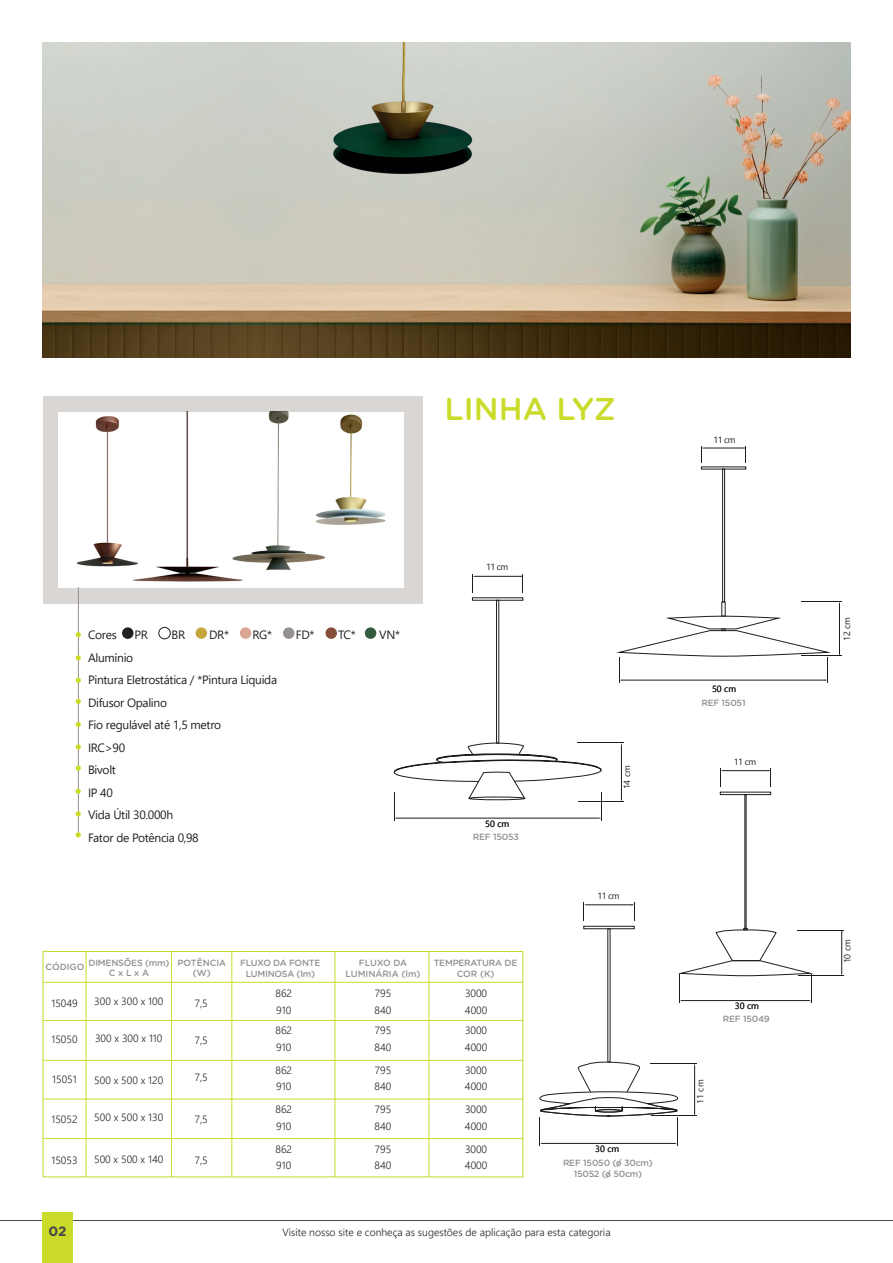
<style>
.page{position:relative;width:893px;height:1263px;background:#fff}
.page>*{position:absolute;margin:0;border:0;box-sizing:border-box;transform-origin:0 0}
.t1{font:500 31.5px "Gotham Rounded";color:#cadb2a}
.t2{font:700 13.5px "Gotham Rounded";color:#444747}
.t3{font:12px "Segoe UI";letter-spacing:-.025em;color:#231f20}
.t4{font:300 10.5px "Segoe UI";color:#231f20}
.t5{font:500 9px/10.8px "Gotham Rounded";letter-spacing:-.025em;color:#969190;text-align:center}
.t6{font:9px "Segoe UI Historic";color:#1d1e1c}
.t7{font:500 9px/10.8px "Gotham Rounded";color:#969190;text-align:center}
</style>
<div class="page">
<div style="left:43px;top:396px;width:380px;height:207px;background:#dad6d4"></div>
<div style="left:59px;top:412px;width:345px;height:175px;background:#fff"></div>
<hr style="left:78px;top:587px;width:1px;height:249px;background:#969190">
<svg style="left:76px;top:632px;width:5px;height:5px"></svg>
<svg style="left:76px;top:699px;width:5px;height:5px"></svg>
<svg style="left:76px;top:655px;width:5px;height:5px"></svg>
<svg style="left:76px;top:678px;width:5px;height:5px"></svg>
<div style="left:122px;top:627px;width:12px;height:12px;background:#231f20;border-radius:50%"></div>
<div style="left:43px;top:951px;width:480px;height:226px;border:1px solid #c4d82d"></div>
<hr style="left:43px;top:982px;width:480px;height:1px;background:#cadb2a">
<hr style="left:43px;top:1060px;width:480px;height:1px;background:#cadb2a">
<hr style="left:43px;top:1020px;width:481px;height:1px;background:#cadb2a">
<hr style="left:43px;top:1099px;width:480px;height:1px;background:#cadb2a">
<hr style="left:43px;top:1138px;width:481px;height:1px;background:#cadb2a">
<hr style="left:171px;top:952px;width:1px;height:225px;background:#cadb2a">
<hr style="left:231px;top:952px;width:1px;height:225px;background:#cadb2a">
<hr style="left:335px;top:952px;width:1px;height:225px;background:#cadb2a">
<hr style="left:429px;top:952px;width:1px;height:225px;background:#cadb2a">
<hr style="left:86px;top:951px;width:1px;height:226px;background:#cadb2a">
<div style="left:159px;top:627px;width:11px;height:12px;border:1px solid #231f20;border-radius:50%"></div>
<svg style="left:76px;top:765px;width:5px;height:6px"></svg>
<svg style="left:76px;top:722px;width:5px;height:5px"></svg>
<svg style="left:76px;top:744px;width:5px;height:6px"></svg>
<svg style="left:76px;top:832px;width:5px;height:5px"></svg>
<svg style="left:76px;top:789px;width:5px;height:5px"></svg>
<svg style="left:76px;top:811px;width:5px;height:5px"></svg>
<div style="left:196px;top:627px;width:11px;height:12px;background:#c6a53b;border-radius:50%"></div>
<div style="left:240px;top:627px;width:11px;height:12px;background:#d8a592;border-radius:50%"></div>
<div style="left:283px;top:627px;width:11px;height:12px;background:#969190;border-radius:50%"></div>
<div style="left:325px;top:627px;width:12px;height:12px;background:#864d39;border-radius:50%"></div>
<div style="left:365px;top:627px;width:11px;height:12px;background:#345c3f;border-radius:50%"></div>
<img style="left:297px;top:550px;width:48px;height:38px">
<img style="left:315px;top:414px;width:71px;height:111px">
<img style="left:89px;top:412px;width:208px;height:192px">
<hr style="left:0;top:1220px;width:893px;height:1px;background:#4d4747">
<div style="left:43px;top:1212px;width:30px;height:51px;background:#cadb2a"></div>
<div style="left:584px;top:926px;width:50px;height:3px;border:1px solid #1d1d1b"></div>
<hr style="left:586px;top:904px;width:47px;height:1px;background:#1d1e1c">
<svg style="left:631px;top:902px;width:4px;height:19px"></svg>
<hr style="left:694px;top:1066px;width:1px;height:48px;background:#1d1e1c">
<hr style="left:651px;top:1063px;width:46px;height:1px;background:#1d1e1c">
<hr style="left:651px;top:1116px;width:46px;height:1px;background:#1d1e1c">
<svg style="left:539px;top:1061px;width:141px;height:85px"></svg>
<hr style="left:841px;top:931px;width:1px;height:43px;background:#1d1e1c">
<hr style="left:798px;top:930px;width:46px;height:1px;background:#1d1e1c">
<hr style="left:798px;top:975px;width:46px;height:1px;background:#1d1e1c">
<svg style="left:679px;top:928px;width:133px;height:75px"></svg>
<div style="left:720px;top:792px;width:51px;height:3px;border:1px solid #1d1d1b"></div>
<hr style="left:723px;top:770px;width:46px;height:1px;background:#1d1e1c">
<svg style="left:720px;top:768px;width:3px;height:19px"></svg>
<svg style="left:768px;top:768px;width:3px;height:19px"></svg>
<div style="left:722px;top:469px;width:3px;height:133px;border:1px solid #1d1d1b"></div>
<hr style="left:703px;top:448px;width:42px;height:1px;background:#1d1e1c">
<svg style="left:701px;top:446px;width:3px;height:16px"></svg>
<svg style="left:743px;top:446px;width:3px;height:16px"></svg>
<hr style="left:839px;top:603px;width:1px;height:51px;background:#1d1e1c">
<hr style="left:801px;top:601px;width:40px;height:1px;background:#1d1e1c">
<hr style="left:801px;top:656px;width:40px;height:1px;background:#1d1e1c">
<svg style="left:619px;top:601px;width:209px;height:81px"></svg>
<div style="left:496px;top:600px;width:3px;height:143px;border:1px solid #1d1d1b"></div>
<hr style="left:475px;top:576px;width:46px;height:1px;background:#1d1e1c">
<svg style="left:472px;top:574px;width:3px;height:19px"></svg>
<svg style="left:520px;top:574px;width:3px;height:19px"></svg>
<hr style="left:621px;top:745px;width:1px;height:55px;background:#1d1e1c">
<hr style="left:577px;top:742px;width:47px;height:1px;background:#1d1e1c">
<hr style="left:578px;top:801px;width:46px;height:1px;background:#1d1e1c">
<svg style="left:394px;top:743px;width:208px;height:77px"></svg>
<img style="left:43px;top:43px;width:807px;height:314px">
<p class="t1" style="left:444px;top:386px;width:173px">LINHA LYZ</p>
<p class="t6" style="left:713px;top:434px;width:24px">11 cm</p>
<p class="t3" style="left:88px;top:624px;width:30px">Cores</p>
<p class="t3" style="left:134px;top:624px;width:15px">PR</p>
<p class="t3" style="left:172px;top:624px;width:15px">BR</p>
<p class="t3" style="left:209px;top:624px;width:21px">DR*</p>
<p class="t3" style="left:253px;top:624px;width:21px">RG*</p>
<p class="t3" style="left:296px;top:624px;width:20px">FD*</p>
<p class="t3" style="left:338px;top:624px;width:19px">TC*</p>
<p class="t3" style="left:379px;top:624px;width:22px">VN*</p>
<p class="t3" style="left:88px;top:646px;width:47px">Alumínio</p>
<p class="t3" style="left:88px;top:669px;width:191px">Pintura Eletrostática / *Pintura Líquida</p>
<p class="t3" style="left:88px;top:691px;width:81px">Difusor Opalino</p>
<p class="t3" style="left:88px;top:714px;width:135px">Fio regulável até 1,5 metro</p>
<p class="t3" style="left:88px;top:736px;width:39px">IRC&gt;90</p>
<p class="t3" style="left:88px;top:759px;width:30px">Bivolt</p>
<p class="t3" style="left:88px;top:781px;width:26px">IP 40</p>
<p class="t3" style="left:88px;top:804px;width:87px">Vida Útil 30.000h</p>
<p class="t3" style="left:88px;top:826px;width:112px">Fator de Potência 0,98</p>
<p class="t6" style="left:486px;top:562px;width:24px">11 cm</p>
<p class="t6" style="left:485px;top:818px;width:26px">50 cm</p>
<p class="t5" style="left:473px;top:831px;width:48px">REF 15053</p>
<p class="t5" style="left:89px;top:957px;width:82px">DIMENSÕES (mm)</p>
<p class="t5" style="left:109px;top:967px;width:42px">C x L x A</p>
<p class="t4" style="left:94px;top:991px;width:70px">300 x 300 x 100</p>
<p class="t4" style="left:95px;top:1029px;width:69px">300 x 300 x 110</p>
<p class="t4" style="left:94px;top:1070px;width:70px">500 x 500 x 120</p>
<p class="t4" style="left:94px;top:1107px;width:70px">500 x 500 x 130</p>
<p class="t4" style="left:94px;top:1149px;width:71px">500 x 500 x 140</p>
<p class="t5" style="left:46px;top:961px;width:40px">CÓDIGO</p>
<p class="t7" style="left:178px;top:957px;width:50px">POTÊNCIA (W)</p>
<p class="t5" style="left:434px;top:957px;width:85px">TEMPERATURA DE<br>COR (K)</p>
<p class="t5" style="left:240px;top:957px;width:82px">FLUXO DA FONTE</p>
<p class="t5" style="left:246px;top:967px;width:71px">LUMINOSA (lm)</p>
<p class="t5" style="left:359px;top:957px;width:50px">FLUXO DA</p>
<p class="t7" style="left:346px;top:967px;width:77px">LUMINÁRIA (lm)</p>
<p class="t4" style="left:275px;top:983px;width:18px">862</p>
<p class="t4" style="left:276px;top:1000px;width:17px">910</p>
<p class="t4" style="left:275px;top:1021px;width:18px">862</p>
<p class="t4" style="left:276px;top:1037px;width:17px">910</p>
<p class="t4" style="left:275px;top:1060px;width:18px">862</p>
<p class="t4" style="left:276px;top:1077px;width:17px">910</p>
<p class="t4" style="left:275px;top:1099px;width:18px">862</p>
<p class="t4" style="left:276px;top:1116px;width:17px">910</p>
<p class="t4" style="left:275px;top:1139px;width:18px">862</p>
<p class="t4" style="left:276px;top:1155px;width:17px">910</p>
<p class="t4" style="left:375px;top:983px;width:18px">795</p>
<p class="t4" style="left:375px;top:1000px;width:18px">840</p>
<p class="t4" style="left:375px;top:1021px;width:18px">795</p>
<p class="t4" style="left:375px;top:1037px;width:18px">840</p>
<p class="t4" style="left:375px;top:1060px;width:18px">795</p>
<p class="t4" style="left:375px;top:1077px;width:18px">840</p>
<p class="t4" style="left:375px;top:1099px;width:18px">795</p>
<p class="t4" style="left:375px;top:1116px;width:18px">840</p>
<p class="t4" style="left:375px;top:1139px;width:18px">795</p>
<p class="t4" style="left:375px;top:1155px;width:18px">840</p>
<p class="t4" style="left:465px;top:983px;width:24px">3000</p>
<p class="t4" style="left:465px;top:1000px;width:24px">4000</p>
<p class="t4" style="left:465px;top:1021px;width:24px">3000</p>
<p class="t4" style="left:465px;top:1037px;width:24px">4000</p>
<p class="t4" style="left:465px;top:1060px;width:24px">3000</p>
<p class="t4" style="left:465px;top:1077px;width:24px">4000</p>
<p class="t4" style="left:465px;top:1099px;width:24px">3000</p>
<p class="t4" style="left:465px;top:1116px;width:24px">4000</p>
<p class="t4" style="left:465px;top:1139px;width:24px">3000</p>
<p class="t4" style="left:465px;top:1155px;width:24px">4000</p>
<p class="t4" style="left:195px;top:993px;width:15px">7,5</p>
<p class="t4" style="left:195px;top:1030px;width:15px">7,5</p>
<p class="t4" style="left:195px;top:1067px;width:15px">7,5</p>
<p class="t4" style="left:195px;top:1109px;width:15px">7,5</p>
<p class="t4" style="left:195px;top:1150px;width:15px">7,5</p>
<p class="t4" style="left:51px;top:993px;width:28px">15049</p>
<p class="t4" style="left:52px;top:1029px;width:28px">15050</p>
<p class="t4" style="left:52px;top:1069px;width:26px">15051</p>
<p class="t4" style="left:52px;top:1110px;width:28px">15052</p>
<p class="t4" style="left:52px;top:1150px;width:28px">15053</p>
<p class="t6" style="left:622px;top:789px;width:26px;rotate:-90deg">14 cm</p>
<p class="t6" style="left:597px;top:891px;width:24px">11 cm</p>
<p class="t6" style="left:595px;top:1144px;width:26px">30 cm</p>
<p class="t5" style="left:617px;top:1157px;width:6px">/</p>
<p class="t5" style="left:563px;top:1157px;width:91px">REF 15050 (o 30cm)</p>
<p class="t5" style="left:574px;top:1168px;width:70px">15052 (o 50cm)</p>
<p class="t5" style="left:606px;top:1168px;width:6px">/</p>
<p class="t2" style="left:49px;top:1221px;width:20px">02</p>
<p class="t4" style="left:282px;top:1222px;width:330px">Visite nosso site e conheça as sugestões de aplicação para esta categoria</p>
<p class="t6" style="left:712px;top:684px;width:26px">50 cm</p>
<p class="t5" style="left:701px;top:697px;width:46px">REF 15051</p>
<p class="t6" style="left:734px;top:756px;width:24px">11 cm</p>
<p class="t6" style="left:735px;top:1001px;width:26px">30 cm</p>
<p class="t5" style="left:723px;top:1013px;width:48px">REF 15049</p>
<p class="t6" style="left:695px;top:1104px;width:26px;rotate:-90deg">11 cm</p>
<p class="t6" style="left:842px;top:641px;width:26px;rotate:-90deg">12 cm</p>
<p class="t6" style="left:842px;top:963px;width:26px;rotate:-90deg">10 cm</p>
</div>
